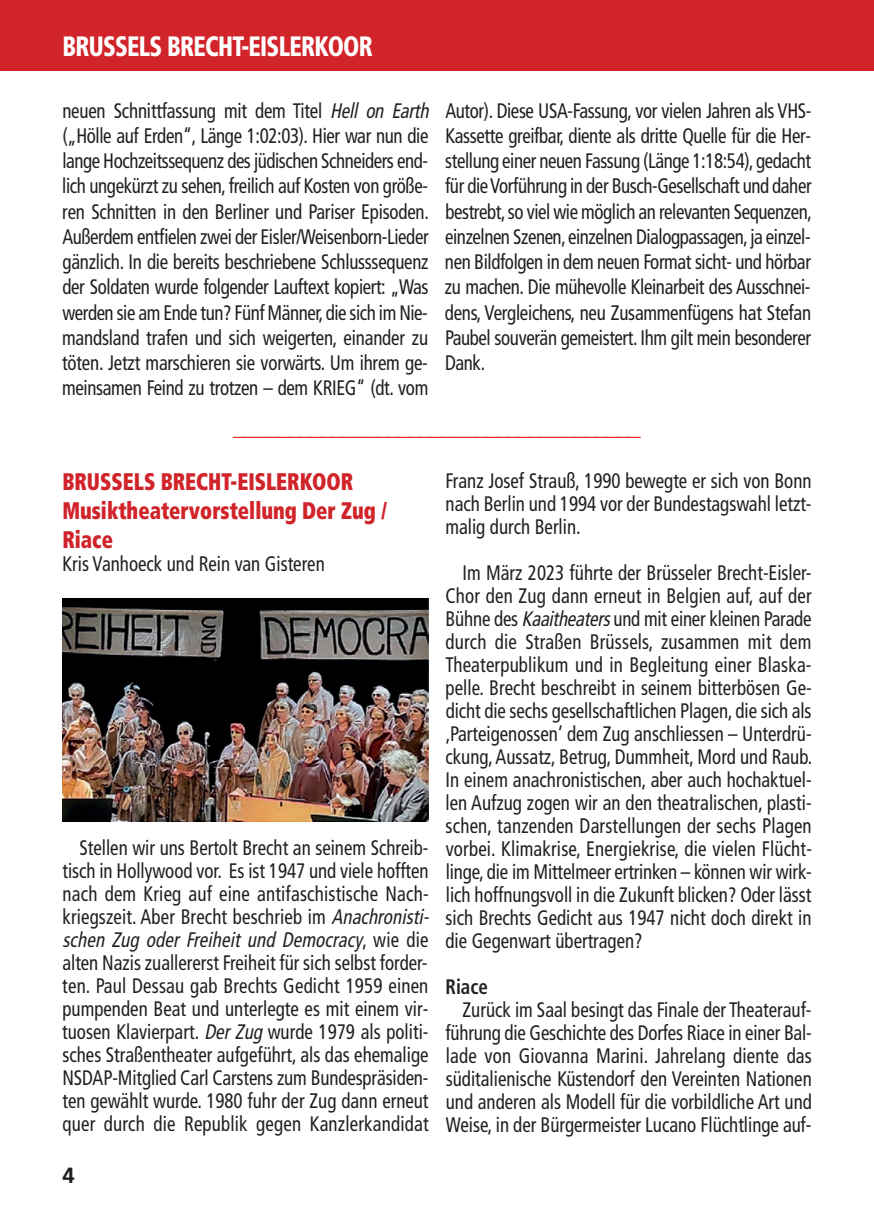
<style>
.page{position:relative;width:874px;height:1225px;background:#fff}
.page>*{position:absolute;margin:0;border:0;box-sizing:border-box;transform-origin:0 0}
.t1{font:900 condensed 28px "Frutiger";letter-spacing:-.03em;color:#fff;scale:.85 1}
.t2{font:900 condensed 24px/28.8px "Frutiger";color:#d1232a;scale:.85 1}
.t3{font:700 24px "Helvetica";color:#ee2a23}
.t4{font:700 22px "Frutiger";color:#231f20}
.t5{font:condensed 21px/23px "Frutiger LT Com";color:#231f20;text-align:justify;scale:.9 1}
.t6{font:condensed 21px/25.2px "Frutiger LT Com";letter-spacing:-.02em;color:#231f20;scale:.9 1}
.t7{font:700 condensed 21px "Frutiger LT Com";color:#231f20;scale:.9 1}
.s1{font-style:italic}
</style>
<div class="page">
<div style="left:0;top:0;width:873px;height:71px;background:#d1232a"></div>
<img style="left:62px;top:598px;width:366px;height:223px">
<h1 class="t1" style="left:62px;top:35px;width:366px">BRUSSELS BRECHT-EISLERKOOR</h1>
<p class="t6" style="left:62px;top:98px;width:413px">neuen Schnittfassung mit dem Titel <span class="s1">Hell on Earth </span>(„Hölle auf Erden“, Länge 1:02:03). Hier war nun die lange Hochzeitssequenz des jüdischen Schneiders end&shy;lich ungekürzt zu sehen, freilich auf Kosten von größe&shy;ren Schnitten in den Berliner und Pariser Episoden.<br>Außerdem entfielen zwei der Eisler/Weisenborn-Lieder gänzlich. In die bereits beschriebene Schlusssequenz der Soldaten wurde folgender Lauftext kopiert: „Was werden sie am Ende tun? Fünf Männer, die sich im Nie&shy;mandsland trafen und sich weigerten, einander zu töten. Jetzt marschieren sie vorwärts. Um ihrem ge&shy;meinsamen Feind zu trotzen – dem KRIEG“ (dt. vom</p>
<p class="t5" style="left:444px;top:98px;width:409px;line-height:25.2px">Autor). Diese USA-Fassung, vor vielen Jahren als VHS-Kassette greifbar, diente als dritte Quelle für die Her&shy;stellung einer neuen Fassung (Länge 1:18:54), gedacht für die Vorführung in der Busch-Gesellschaft und daher bestrebt, so viel wie möglich an relevanten Sequenzen, einzelnen Szenen, einzelnen Dialogpassagen, ja einzel&shy;nen Bildfolgen in dem neuen Format sicht- und hörbar zu machen. Die mühevolle Kleinarbeit des Ausschnei&shy;dens, Vergleichens, neu Zusammenfügens hat Stefan Paubel souverän gemeistert. Ihm gilt mein besonderer Dank.</p>
<p class="t3" style="left:233px;top:413px;width:409px">_____________________________________</p>
<p class="t2" style="left:62px;top:469px;width:383px">BRUSSELS BRECHT-EISLERKOOR<br>Musiktheatervorstellung Der Zug /<br>Riace</p>
<p class="t5" style="left:62px;top:552px;width:293px">Kris Vanhoeck und Rein van Gisteren</p>
<p class="t5" style="left:62px;top:836px;width:413px;text-align:center">Stellen wir uns Bertolt Brecht an seinem Schreib&shy;tisch in Hollywood vor. Es ist 1947 und viele hofften nach dem Krieg auf eine antifaschistische Nach&shy;kriegszeit. Aber Brecht beschrieb im <span class="s1">Anachronisti&shy;schen Zug oder Freiheit und Democracy</span>, w i e d i e alten Nazis zuallererst Freiheit für sich selbst forder&shy;ten. Paul Dessau gab Brechts Gedicht 1959 einen pumpenden Beat und unterlegte es mit einem vir&shy;tuosen Klavierpart. <span class="s1">DerZug</span>wurde 1979 als politi&shy;sches Straßentheater aufgeführt, als das ehemalige NSDAP-Mitglied Carl Carstens zum Bundespräsiden&shy;ten gewählt wurde. 1980 fuhr der Zug dann erneut quer durch die Republik gegen Kanzlerkandidat</p>
<p class="t4" style="left:62px;top:1166px;width:14px">4</p>
<p class="t5" style="left:445px;top:469px;width:408px">Franz Josef Strauß, 1990 bewegte er sich von Bonn nach Berlin und 1994 vor der Bundestagswahl letzt&shy;malig durch Berlin.</p>
<p class="t5" style="left:445px;top:561px;width:409px;text-indent:17px">Im März 2023 führte der Brüsseler Brecht-Eisler-Chor den Zug dann erneut in Belgien auf, auf der Bühne des <span class="s1">Kaaitheaters</span>und mit einer kleinen Parade durch die Straßen Brüssels, zusammen mit dem Theaterpublikum und in Begleitung einer Blaska&shy;pelle. Brecht beschreibt in seinem bitterbösen Ge&shy;dicht die sechs gesellschaftlichen Plagen, die sich als ‚Parteigenossen‘ dem Zug anschliessen – Unterdrü&shy;ckung, Aussatz, Betrug, Dummheit, Mord und Raub.<br>In einem anachronistischen, aber auch hochaktuel&shy;len Aufzug zogen wir an den theatralischen, plasti&shy;schen, tanzenden Darstellungen der sechs Plagen vorbei. Klimakrise, Energiekrise, die vielen Flücht&shy;linge, die im Mittelmeer ertrinken – können wir wirk&shy;lich hoffnungsvoll in die Zukunft blicken? Oder lässt sich Brechts Gedicht aus 1947 nicht doch direkt in die Gegenwart übertragen?</p>
<p class="t7" style="left:445px;top:974px;width:49px">Riace</p>
<p class="t5" style="left:445px;top:998px;width:408px;text-indent:17px">Zurück im Saal besingt das Finale der Theaterauf&shy;führung die Geschichte des Dorfes Riace in einer Bal&shy;lade von Giovanna Marini. Jahrelang diente das süditalienische Küstendorf den Vereinten Nationen und anderen als Modell für die vorbildliche Art und Weise, in der Bürgermeister Lucano Flüchtlinge auf-</p>
</div>
